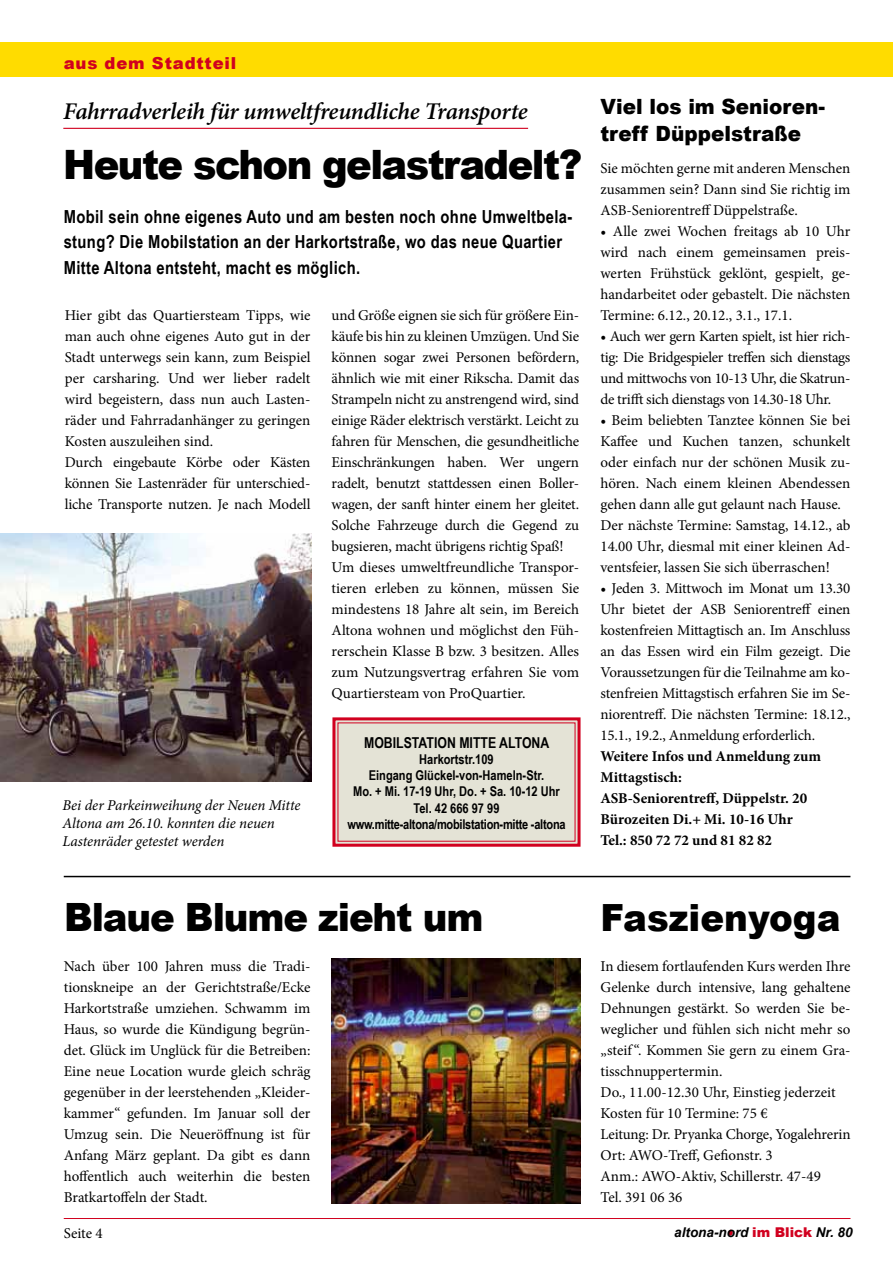
<style>
.page{position:relative;width:893px;height:1263px;background:#fff}
.page>*{position:absolute;margin:0;border:0;box-sizing:border-box;transform-origin:0 0}
.t1{font:900 40.5px "Arial";letter-spacing:-.04em;color:#000;scale:.95 1}
.t2{font:900 39px "Arial";letter-spacing:-.03em;color:#000;scale:.95 1}
.t3{font:900 37.5px "Arial";color:#000;scale:.95 1}
.t4{font:italic 600 24px "Minion Pro";letter-spacing:-.015em;color:#000}
.t5{font:900 21px/27px "Arial";color:#000;scale:.95 1}
.t6{font:700 18px/25.5px "Arial Narrow";letter-spacing:.02em;color:#000}
.t7{font:900 16.5px "Arial";letter-spacing:.05em;color:#d1001f}
.t8{font:15.15px/21px "Minion Pro";color:#000;text-align:justify}
.t9{font:15px/21px "Minion Pro";letter-spacing:-.01em;color:#000;text-align:justify}
.t10{font:700 15px/21px "Minion Pro";color:#000}
.t11{font:italic 15px/18px "Minion Pro";letter-spacing:-.005em;color:#000}
.t12{font:700 15px "Arial Narrow";color:#000}
.t13{font:700 13.5px/16.2px "Arial Narrow";color:#000;text-align:center}
.t14{font:italic 700 13.5px "Arial";color:#000}
.s1{font-weight:900;font-style:normal;color:#d1001f}
</style>
<div class="page">
<svg style="left:728px;top:1229px;width:5px;height:7px"></svg>
<hr style="left:64px;top:1218px;width:786px;height:1px;background:#d1001f">
<div style="left:0;top:43px;width:893px;height:34px;background:#ffdc00"></div>
<hr style="left:63px;top:128px;width:465px;height:1px;background:#d1001f">
<svg style="left:332px;top:717px;width:249px;height:130px;background:#e2cec5"></svg>
<img style="left:0;top:533px;width:312px;height:248px">
<hr style="left:64px;top:876px;width:786px;height:1px;background:#000">
<img style="left:332px;top:959px;width:248px;height:244px">
<p class="t7" style="left:64px;top:51px;width:174px">aus dem Stadtteil</p>
<h3 class="t4" style="left:63px;top:95px;width:466px">Fahrradverleih für umweltfreundliche Transporte</h3>
<h1 class="t1" style="left:63px;top:135px;width:548px">Heute schon gelastradelt?</h1>
<p class="t6" style="left:64px;top:203px;width:510px">Mobil sein ohne eigenes Auto und am besten noch ohne Umweltbela&shy;stung? Die Mobilstation an der Harkortstraße, wo das neue Quartier<br>Mitte Altona entsteht, macht es möglich.</p>
<p class="t9" style="left:332px;top:305px;width:249px;text-align:left">und Größe eignen sie sich für größere Ein&shy;käufe bis hin zu kleinen Umzügen. Und Sie können sogar zwei Personen befördern, ähnlich wie mit einer Rikscha. Damit das Strampeln nicht zu anstrengend wird, sind einige Räder elektrisch verstärkt. Leicht zu fahren für Menschen, die gesundheitliche Einschränkungen haben. Wer ungern radelt, benutzt stattdessen einen Boller&shy;wagen, der sanft hinter einem her gleitet.<br>Solche Fahrzeuge durch die Gegend zu bugsieren, macht übrigens richtig Spaß!<br>Um dieses umweltfreundliche Transpor&shy;tieren erleben zu können, müssen Sie mindestens 18 Jahre alt sein, im Bereich Altona wohnen und möglichst den Füh-</p>
<p class="t8" style="left:332px;top:641px;width:249px">rerschein Klasse B bzw. 3 besitzen. Alles zum Nutzungsvertrag erfahren Sie vom Quartiersteam von ProQuartier.</p>
<p class="t9" style="left:65px;top:305px;width:247px;text-align:left">Hier gibt das Quartiersteam Tipps, wie man auch ohne eigenes Auto gut in der Stadt unterwegs sein kann, zum Beispiel per carsharing. Und wer lieber radelt wird begeistern, dass nun auch Lasten&shy;räder und Fahrradanhänger zu geringen Kosten auszuleihen sind.<br>Durch eingebaute Körbe oder Kästen können Sie Lastenräder für unterschied&shy;liche Transporte nutzen. Je nach Modell</p>
<p class="t11" style="left:63px;top:796px;width:240px">Bei der Parkeinweihung der Neuen Mitte<br>Altona am 26.10. konnten die neuen<br>Lastenräder getestet werden</p>
<p class="t12" style="left:364px;top:731px;width:49px">Mobilstat</p>
<p class="t12" style="left:434px;top:731px;width:115px">ion Mitte Altona</p>
<p class="t13" style="left:347px;top:750px;width:220px">Harkortstr.109<br>Eingang Glückel-von-Hameln-Str.<br>Mo. + Mi. 17-19 Uhr, Do. + Sa. 10-12 Uhr<br>Tel. 42 666 97 99 www.mitte-altona/mobilstation-mitte -altona</p>
<h3 class="t5" style="left:600px;top:92px;width:238px">Viel los im Senioren&shy;treff Düppelstraße</h3>
<p class="t9" style="left:600px;top:158px;width:252px">Sie möchten gerne mit anderen Menschen zusammen sein? Dann sind Sie richtig im ASB-Seniorentreff Düppelstraße.</p>
<p class="t9" style="left:600px;top:221px;width:252px">• Alle zwei Wochen freitags ab 10 Uhr wird nach einem gemeinsamen preis&shy;werten Frühstück geklönt, gespielt, ge&shy;handarbeitet oder gebastelt. Die nächsten Termine: 6.12., 20.12., 3.1., 17.1.</p>
<p class="t9" style="left:600px;top:326px;width:252px">• Auch wer gern Karten spielt, ist hier rich&shy;tig: Die Bridgespieler treffen sich dienstags und mittwochs von 10-13 Uhr, die Skatrun&shy;de trifft sich dienstags von 14.30-18 Uhr.</p>
<p class="t9" style="left:600px;top:410px;width:252px;text-align:left">• Beim beliebten Tanztee können Sie bei Kaffee und Kuchen tanzen, schunkelt oder einfach nur der schönen Musik zu&shy;hören. Nach einem kleinen Abendessen gehen dann alle gut gelaunt nach Hause.<br>Der nächste Termine: Samstag, 14.12., ab 14.00 Uhr, diesmal mit einer kleinen Ad&shy;ventsfeier, lassen Sie sich überraschen!</p>
<p class="t9" style="left:600px;top:578px;width:251px">• Jeden 3. Mittwoch im Monat um 13.30<br>Uhr bietet der ASB Seniorentreff einen kostenfreien Mittagtisch an. Im Anschluss an das Essen wird ein Film gezeigt. Die Voraussetzungen für die Teilnahme am ko&shy;stenfreien Mittagstisch erfahren Sie im Se&shy;niorentreff. Die nächsten Termine: 18.12., 15.1., 19.2., Anmeldung erforderlich.</p>
<p class="t10" style="left:600px;top:746px;width:222px">Weitere Infos und Anmeldung zum<br>Mittagstisch:<br>ASB-Seniorentreff, Düppelstr. 20<br>Bürozeiten Di.+ Mi. 10-16 Uhr<br>Tel.: 850 72 72 und 81 82 82</p>
<h2 class="t2" style="left:64px;top:889px;width:443px">Blaue Blume zieht um</h2>
<h3 class="t3" style="left:600px;top:890px;width:254px">Faszienyoga</h3>
<p class="t9" style="left:64px;top:956px;width:248px">Nach über 100 Jahren muss die Tradi&shy;tionskneipe an der Gerichtstraße/Ecke Harkortstraße umziehen. Schwamm im Haus, so wurde die Kündigung begrün&shy;det. Glück im Unglück für die Betreiben:<br>Eine neue Location wurde gleich schräg gegenüber in der leerstehenden „Kleider&shy;kammer“ gefunden. Im Januar soll der Umzug sein. Die Neueröffnung ist für Anfang März geplant. Da gibt es dann hoffentlich auch weiterhin die besten Bratkartoffeln der Stadt.</p>
<p class="t9" style="left:601px;top:956px;width:252px;text-align:left">In diesem fortlaufenden Kurs werden Ihre Gelenke durch intensive, lang gehaltene Dehnungen gestärkt. So werden Sie be&shy;weglicher und fühlen sich nicht mehr so „steif“. Kommen Sie gern zu einem Gra&shy;tisschnuppertermin.<br>Do., 11.00-12.30 Uhr, Einstieg jederzeit Kosten für 10 Termine: 75 €<br>Leitung: Dr. Pryanka Chorge, Yogalehrerin Ort: AWO-Treff, Gefionstr. 3<br>Anm.: AWO-Aktiv, Schillerstr. 47-49<br>Tel. 391 06 36</p>
<p class="t9" style="left:64px;top:1222px;width:40px">Seite 4</p>
<p class="t14" style="left:674px;top:1223px;width:180px">altona-nord <span class="s1">im Blick</span> Nr. 80</p>
</div>
